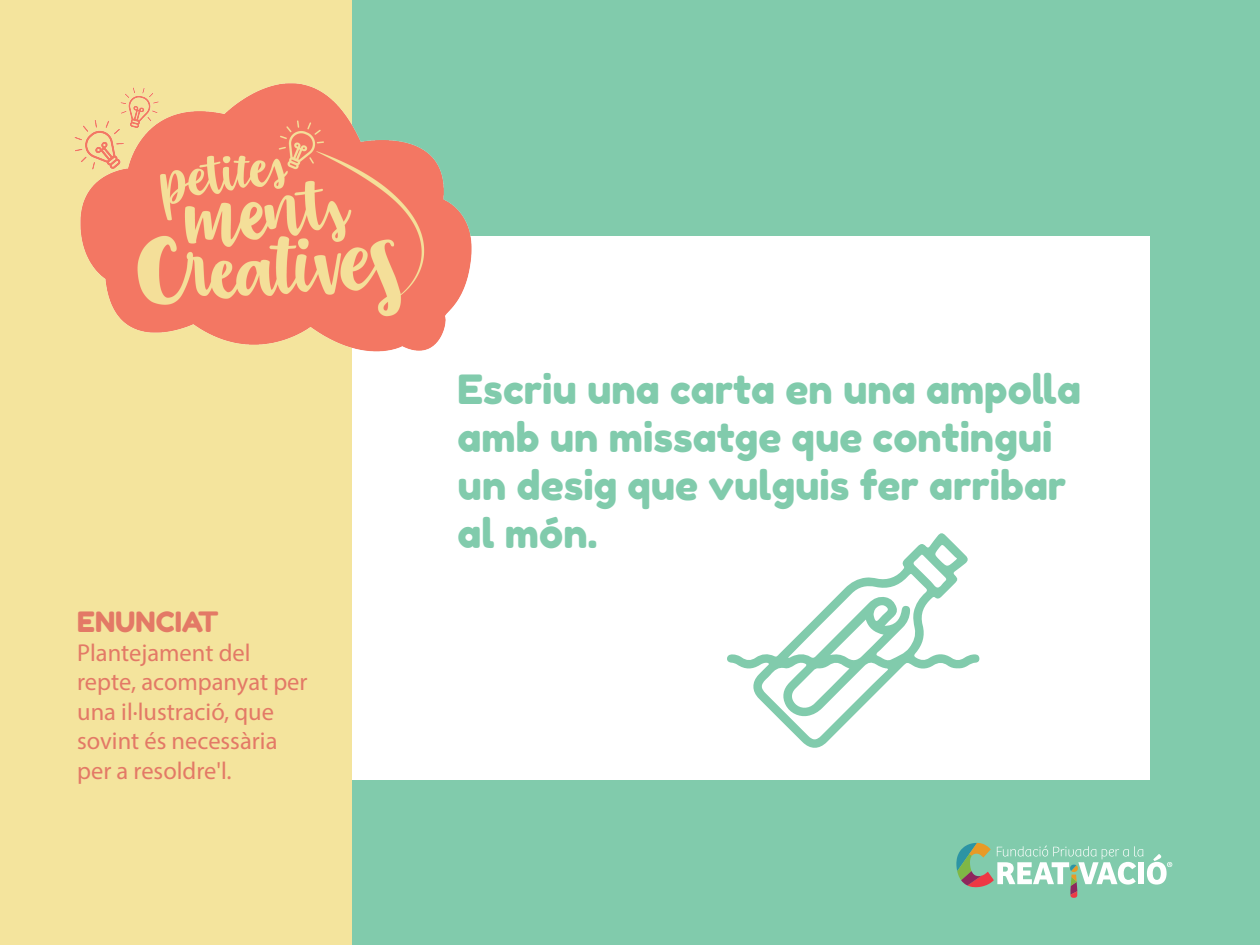
<style>
.page{position:relative;width:1260px;height:945px;background:#81cbac}
.page>*{position:absolute;margin:0;border:0;box-sizing:border-box;transform-origin:0 0}
.t1{font:40.25px/48.3px "Fredoka One";color:#81cbac}
.t2{font:28px "Fredoka One";color:#e37966}
.t3{font:24.5px/29.4px "Myriad Pro";color:#e37966}
</style>
<div class="page">
<div style="left:326px;top:236px;width:824px;height:544px;background:#fff"></div>
<div style="left:0;top:0;width:352px;height:945px;background:#f4e49d"></div>
<svg style="left:956px;top:843px;width:216px;height:55px"></svg>
<img style="left:74px;top:83px;width:398px;height:269px">
<svg style="left:727px;top:533px;width:253px;height:215px"></svg>
<p class="t2" style="left:77px;top:604px;width:143px">ENUNCIAT</p>
<p class="t3" style="left:77px;top:638px;width:232px">Plantejament del repte, acompanyat per una il·lustració, que sovint és necessària per a resoldre'l.</p>
<h1 class="t1" style="left:458px;top:365px;width:625px">Escriu una carta en una ampolla amb un missatge que contingui un desig que vulguis fer arribar al món.</h1>
</div>
